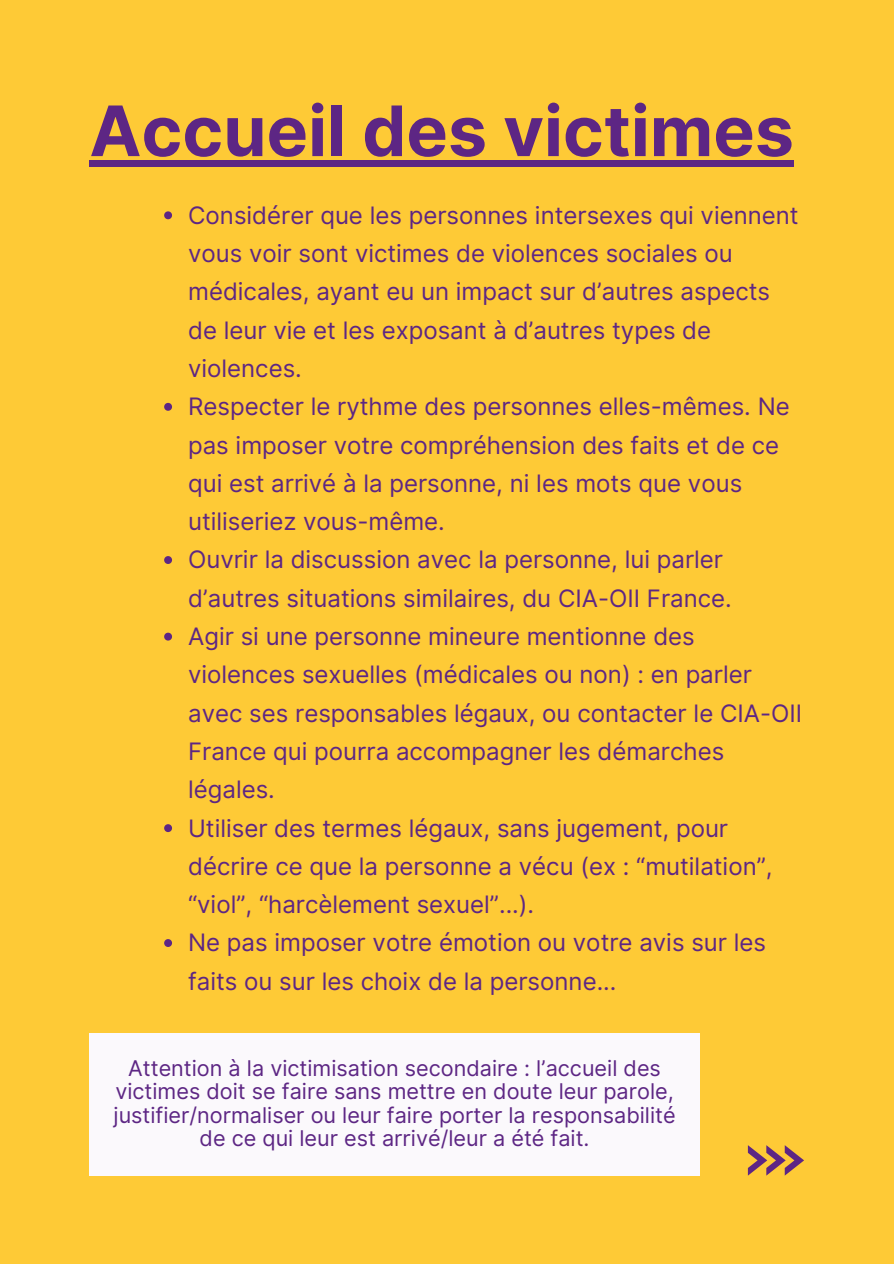
<style>
.page{position:relative;width:894px;height:1264px;background:#fff}
.page>*{position:absolute;margin:0;border:0;box-sizing:border-box;transform-origin:0 0}
.t1{font:700 69.6px "Inter";color:#5d2684}
.t2{font:24px/38.2px "Inter";color:#5d2684}
.t3{font:21.6px/23.4px "Inter";color:#5d2684;text-align:center}
</style>
<div class="page">
<div style="left:0;top:0;width:893px;height:1263px;background:#feca36"></div>
<svg style="left:164px;top:211px;width:8px;height:8px"></svg>
<svg style="left:164px;top:403px;width:8px;height:8px"></svg>
<svg style="left:164px;top:556px;width:8px;height:8px"></svg>
<svg style="left:164px;top:632px;width:8px;height:8px"></svg>
<svg style="left:164px;top:824px;width:8px;height:8px"></svg>
<svg style="left:164px;top:939px;width:8px;height:8px"></svg>
<svg style="left:747px;top:1145px;width:56px;height:30px"></svg>
<div style="left:89px;top:1032px;width:610px;height:143px;background:#fbf9fc"></div>
<div style="left:89px;top:160px;width:704px;height:7px;background:#5d2684"></div>
<h1 class="t1" style="left:89px;top:89px;width:705px">Accueil des victimes</h1>
<p class="t2" style="left:188px;top:196px;width:615px">Considérer que les personnes intersexes qui viennent vous voir sont victimes de violences sociales ou médicales, ayant eu un impact sur d’autres aspects de leur vie et les exposant à d’autres types de violences.<br>Respecter le rythme des personnes elles-mêmes. Ne pas imposer votre compréhension des faits et de ce qui est arrivé à la personne, ni les mots que vous utiliseriez vous-même.<br>Ouvrir la discussion avec la personne, lui parler d’autres situations similaires, du CIA-OII France.<br>Agir si une personne mineure mentionne des violences sexuelles (médicales ou non) : en parler avec ses responsables légaux, ou contacter le CIA-OII France qui pourra accompagner les démarches légales.<br>Utiliser des termes légaux, sans jugement, pour décrire ce que la personne a vécu (ex : “mutilation”, “viol”, “harcèlement sexuel”...).<br>Ne pas imposer votre émotion ou votre avis sur les faits ou sur les choix de la personne...</p>
<p class="t3" style="left:113px;top:1056px;width:563px">Attention à la victimisation secondaire : l’accueil des victimes doit se faire sans mettre en doute leur parole, justifier/normaliser ou leur faire porter la responsabilité de ce qui leur est arrivé/leur a été fait.</p>
</div>
